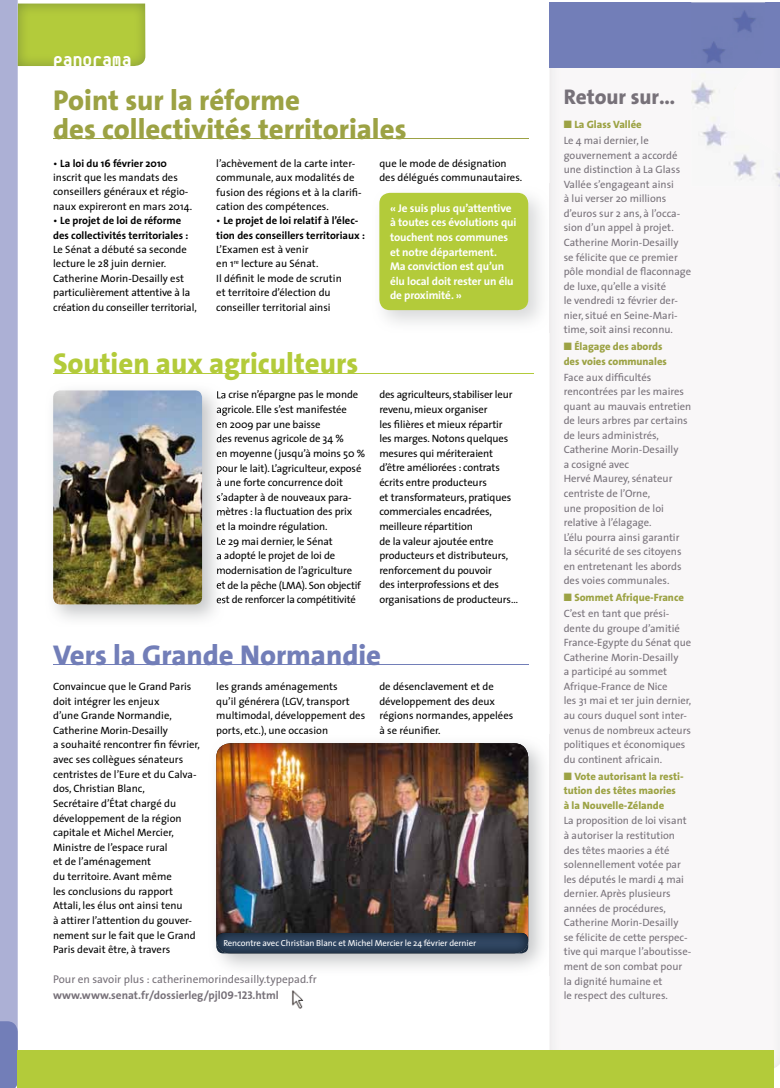
<style>
.page{position:relative;width:780px;height:1088px;background:#fff}
.page>*{position:absolute;margin:0;border:0;box-sizing:border-box;transform-origin:0 0}
.t1{font:28.75px/28.8px "The Sans Veolia W8 Ex Bld";color:#9ca244}
.t2{font:28.75px "The Sans Veolia W8 Ex Bld";color:#b3cb3a}
.t3{font:28.75px "The Sans Veolia W8 Ex Bld";color:#727eb8}
.t4{font:21.25px "The Sans Veolia W8 Ex Bld";color:#777179}
.t5{font:800 21.25px "Platelet";color:#fff}
.t6{font:700 11.25px/14.6px "The Sans";letter-spacing:-.01em;color:#fff}
.t7{font:11.25px "The Sans Veolia W5 Pla";color:#777179}
.t8{font:11.25px "The Sans Veolia W7 Bld";color:#777179}
.t9{font:10.62px/14.6px "The Sans";letter-spacing:-.01em;color:#000}
.t10{font:10.62px/14.5px "The Sans";color:#777179}
.t11{font:10.62px/14.5px "The Sans Veolia W8 Ex Bld";color:#9ca244}
.t12{font:700 10.62px/14.4px "The Sans";color:#000}
.t13{font:8.75px "The Sans";letter-spacing:-.01em;color:#fff}
.s1{font-weight:700}
.s2{font-weight:400}
</style>
<div class="page">
<svg style="left:0;top:0;width:42px;height:1021px"></svg>
<img style="left:0;top:53px;width:1px;height:968px">
<svg style="left:0;top:1021px;width:18px;height:67px"></svg>
<div style="left:549px;top:3px;width:231px;height:65px;background:#727eb8"></div>
<div style="left:18px;top:1050px;width:756px;height:38px;background:#b3cb3a"></div>
<img style="left:691px;top:2px;width:89px;height:185px">
<img style="left:18px;top:4px;width:127px;height:62px">
<img style="left:292px;top:990px;width:12px;height:19px">
<hr style="left:53px;top:139px;width:475px;height:1px;background:#9ca244">
<img style="left:380px;top:184px;width:170px;height:148px">
<img style="left:380px;top:184px;width:141px;height:1px">
<div style="left:379px;top:193px;width:149px;height:117px;background:#b3cb3a;border-radius:11px"></div>
<img style="left:55px;top:392px;width:166px;height:227px">
<svg style="left:217px;top:391px;width:7px;height:95px"></svg>
<svg style="left:217px;top:493px;width:7px;height:113px"></svg>
<img style="left:53px;top:390px;width:149px;height:214px">
<hr style="left:53px;top:373px;width:480px;height:1px;background:#b3cb3a">
<hr style="left:53px;top:664px;width:475px;height:1px;background:#727eb8">
<img style="left:217px;top:734px;width:333px;height:241px">
<img style="left:219px;top:975px;width:95px;height:1px">
<img style="left:217px;top:734px;width:111px;height:2px">
<img style="left:216px;top:743px;width:267px;height:118px">
<img style="left:483px;top:743px;width:45px;height:190px">
<img style="left:216px;top:861px;width:178px;height:72px">
<img style="left:394px;top:861px;width:90px;height:72px">
<img style="left:216px;top:933px;width:312px;height:20px">
<h2 class="t5" style="left:53px;top:51px;width:80px">Panorama</h2>
<h1 class="t1" style="left:53px;top:86px;width:355px">Point sur la réforme<br>des collectivités territoriales</h1>
<p class="t9" style="left:53px;top:156px;width:140px">• <span class="s1">La loi du 16 février 2010 </span>inscrit que les mandats des conseillers généraux et régio&shy;naux expireront en mars 2014.</p>
<p class="t12" style="left:53px;top:213px;width:137px"><span class="s2">•</span> Le projet de loi de réforme des collectivités territoriales :</p>
<p class="t9" style="left:53px;top:242px;width:145px">Le Sénat a débuté sa seconde lecture le 28 juin dernier.<br>Catherine Morin-Desailly est particulièrement attentive à la création du conseiller territorial,</p>
<p class="t9" style="left:216px;top:156px;width:147px">l’achèvement de la carte inter&shy;communale, aux modalités de fusion des régions et à la clarifi&shy;cation des compétences.</p>
<p class="t12" style="left:216px;top:213px;width:150px"><span class="s2">•</span> Le projet de loi relatif à l’élec&shy;tion des conseillers territoriaux :</p>
<p class="t9" style="left:216px;top:242px;width:127px">L’Examen est à venir<br>en 1<sup>re</sup> lecture au Sénat.<br>Il définit le mode de scrutin et territoire d’élection du conseiller territorial ainsi</p>
<p class="t9" style="left:379px;top:156px;width:144px">que le mode de désignation des délégués communautaires.</p>
<p class="t6" style="left:390px;top:200px;width:128px">« Je suis plus qu’attentive à toutes ces évolutions qui touchent nos communes et notre département.<br>Ma conviction est qu’un élu local doit rester un élu de proximité. »</p>
<h1 class="t2" style="left:53px;top:344px;width:306px">Soutien aux agriculteurs</h1>
<p class="t9" style="left:216px;top:387px;width:150px">La crise n’épargne pas le monde agricole. Elle s’est manifestée<br>en 2009 par une baisse<br>des revenus agricole de 34 %<br>en moyenne (jusqu’à moins 50 % pour le lait). L’agriculteur, exposé à une forte concurrence doit s’adapter à de nouveaux para&shy;mètres : la fluctuation des prix<br>et la moindre régulation.<br>Le 29 mai dernier, le Sénat<br>a adopté le projet de loi de modernisation de l’agriculture<br>et de la pêche (LMA). Son objectif est de renforcer la compétitivité</p>
<p class="t9" style="left:379px;top:387px;width:140px">des agriculteurs, stabiliser leur revenu, mieux organiser<br>les filières et mieux répartir<br>les marges. Notons quelques mesures qui mériteraient d’être améliorées : contrats écrits entre producteurs<br>et transformateurs, pratiques commerciales encadrées, meilleure répartition<br>de la valeur ajoutée entre producteurs et distributeurs, renforcement du pouvoir<br>des interprofessions et des organisations de producteurs…</p>
<h1 class="t3" style="left:53px;top:636px;width:329px">Vers la Grande Normandie</h1>
<p class="t9" style="left:53px;top:679px;width:148px">Convaincue que le Grand Paris doit intégrer les enjeux<br>d’une Grande Normandie,<br>Catherine Morin-Desailly<br>a souhaité rencontrer fin février, avec ses collègues sénateurs centristes de l’Eure et du Calva&shy;dos, Christian Blanc,<br>Secrétaire d’État chargé du développement de la région capitale et Michel Mercier,<br>Ministre de l’espace rural<br>et de l’aménagement<br>du territoire. Avant même<br>les conclusions du rapport<br>Attali, les élus ont ainsi tenu<br>à attirer l’attention du gouver&shy;nement sur le fait que le Grand<br>Paris devait être, à travers</p>
<p class="t9" style="left:216px;top:679px;width:150px">les grands aménagements<br>qu’il générera (LGV, transport multimodal, développement des ports, etc.), une occasion</p>
<p class="t9" style="left:379px;top:679px;width:135px">de désenclavement et de développement des deux régions normandes, appelées à se réunifier.</p>
<p class="t13" style="left:223px;top:936px;width:254px">Rencontre avec Christian Blanc et Michel Mercier le 24 février dernier</p>
<p class="t7" style="left:53px;top:972px;width:265px">Pour en savoir plus : catherinemorindesailly.typepad.fr</p>
<p class="t8" style="left:53px;top:988px;width:227px">www.www.senat.fr/dossierleg/pjl09-123.html</p>
<h2 class="t4" style="left:563px;top:83px;width:113px">Retour sur…</h2>
<p class="t11" style="left:563px;top:117px;width:79px">■ La Glass Vallée</p>
<p class="t10" style="left:563px;top:133px;width:129px">Le 4 mai dernier, le gouvernement a accordé une distinction à La Glass<br>Vallée s’engageant ainsi<br>à lui verser 20 millions d’euros sur 2 ans, à l’occa&shy;sion d’un appel à projet.<br>Catherine Morin-Desailly<br>se félicite que ce premier pôle mondial de flaconnage de luxe, qu’elle a visité<br>le vendredi 12 février der&shy;nier, situé en Seine-Mari&shy;time, soit ainsi reconnu.</p>
<p class="t11" style="left:563px;top:339px;width:105px">■ Élagage des abords des voies communales</p>
<p class="t10" style="left:563px;top:369px;width:129px">Face aux difficultés rencontrées par les maires quant au mauvais entretien de leurs arbres par certains de leurs administrés,<br>Catherine Morin-Desailly<br>a cosigné avec<br>Hervé Maurey, sénateur centriste de l’Orne,<br>une proposition de loi relative à l’élagage.<br>L’élu pourra ainsi garantir<br>la sécurité de ses citoyens en entretenant les abords des voies communales.</p>
<p class="t11" style="left:563px;top:590px;width:122px">■ Sommet Afrique-France</p>
<p class="t10" style="left:563px;top:606px;width:129px">C’est en tant que prési&shy;dente du groupe d’amitié<br>France-Egypte du Sénat que<br>Catherine Morin-Desailly<br>a participé au sommet<br>Afrique-France de Nice<br>les 31 mai et 1er juin dernier, au cours duquel sont inter&shy;venus de nombreux acteurs politiques et économiques du continent africain.</p>
<p class="t11" style="left:563px;top:769px;width:121px">■ Vote autorisant la resti&shy;tution des têtes maories à la Nouvelle-Zélande</p>
<p class="t10" style="left:563px;top:813px;width:129px">La proposition de loi visant à autoriser la restitution des têtes maories a été solennellement votée par les députés le mardi 4 mai dernier. Après plusieurs années de procédures,<br>Catherine Morin-Desailly<br>se félicite de cette perspec&shy;tive qui marque l’aboutisse&shy;ment de son combat pour la dignité humaine et<br>le respect des cultures.</p>
</div>
